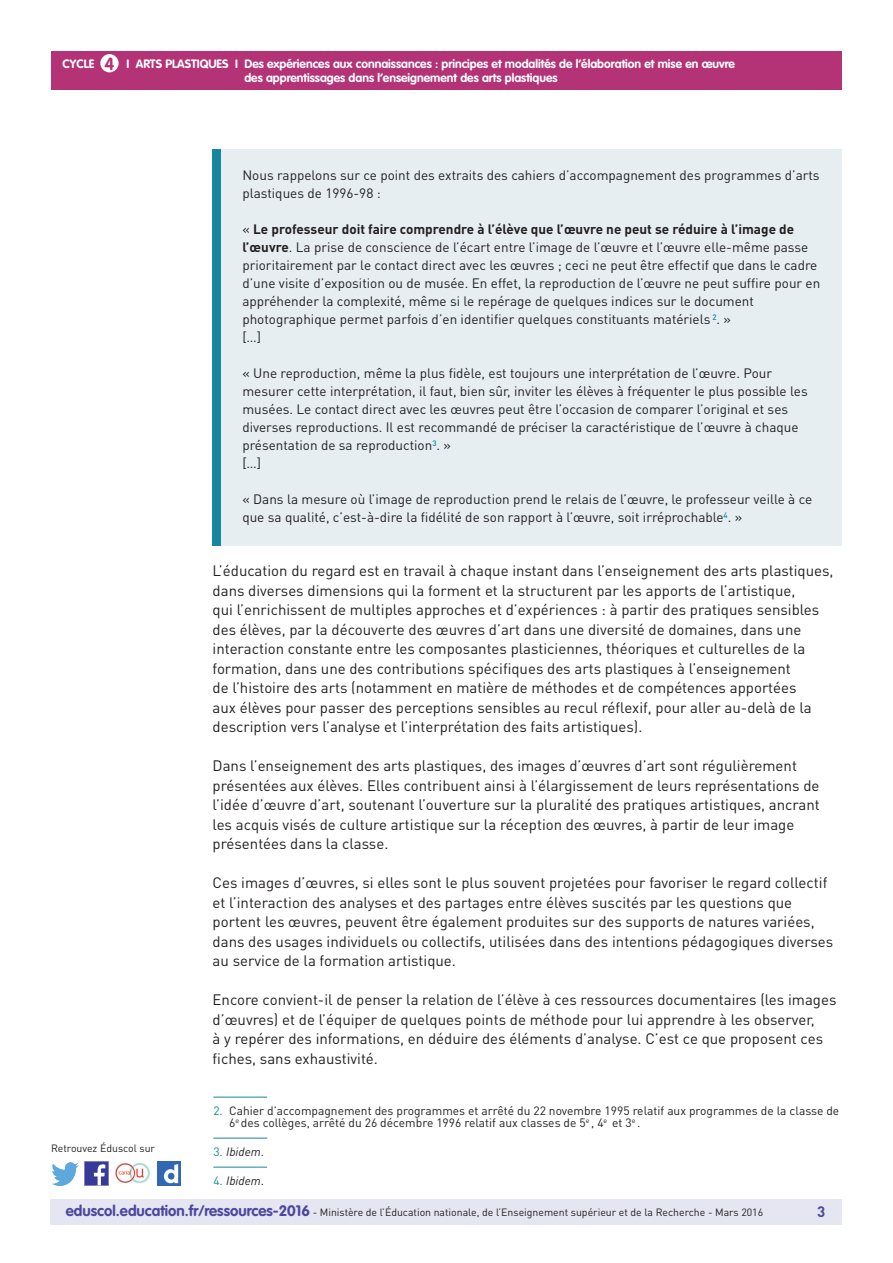
<style>
.page{position:relative;width:893px;height:1263px;background:#fff}
.page>*{position:absolute;margin:0;border:0;box-sizing:border-box;transform-origin:0 0}
.t1{font:700 17.25px "VAG Rounded Std";color:#b43376}
.t2{font:15px/19.5px "DIN Pro";color:#231f20}
.t3{font:700 15px "DIN Pro";color:#4a489e}
.t4{font:13.5px/18px "DIN Pro";color:#231f20}
.t5{font:12px/12px "DIN Pro";color:#231f20}
.t6{font:700 12px/14.4px "VAG Rounded Std";color:#fff}
.t7{font:italic 12px "DIN Pro";color:#231f20}
.t8{font:10.5px "DIN Pro";color:#231f20}
.s1{font-weight:700}
.s2{color:#16879f}
.s3{font-style:normal;color:#16879f}
.s4{font-style:normal}
.s5{font-family:"VAG Rounded Std";font-weight:700;font-size:15px;color:#4a489e}
</style>
<div class="page">
<div style="left:50px;top:1199px;width:791px;height:26px;background:#e6e5f2"></div>
<img style="left:85px;top:1162px;width:23px;height:23px">
<img style="left:51px;top:1163px;width:28px;height:22px">
<img style="left:158px;top:1162px;width:22px;height:23px">
<img style="left:115px;top:1163px;width:35px;height:21px">
<div style="left:51px;top:51px;width:791px;height:39px;background:#b43376"></div>
<div style="left:100px;top:54px;width:19px;height:18px;background:#fff;border-radius:50%"></div>
<div style="left:213px;top:149px;width:629px;height:396px;background:#e6eef2"></div>
<div style="left:213px;top:149px;width:8px;height:396px;background:#16879f"></div>
<hr style="left:213px;top:1097px;width:54px;height:1px;background:#16879f">
<hr style="left:213px;top:1138px;width:54px;height:1px;background:#16879f">
<hr style="left:213px;top:1167px;width:54px;height:1px;background:#16879f">
<p class="t1" style="left:105px;top:53px;width:11px">4</p>
<p class="t6" style="left:63px;top:57px;width:33px">CYCLE</p>
<p class="t6" style="left:244px;top:57px;width:492px;text-indent:-118px">I ARTS PLASTIQUES I Des expériences aux connaissances : principes et modalités de l’élaboration et mise en œuvre des apprentissages dans l’enseignement des arts plastiques</p>
<p class="t4" style="left:242px;top:166px;width:579px">Nous rappelons sur ce point des extraits des cahiers d’accompagnement des programmes d’arts plastiques de 1996-98 :</p>
<p class="t4" style="left:242px;top:220px;width:579px">« <span class="s1">Le professeur doit faire comprendre à l’élève que l’œuvre ne peut se réduire à l’image de l’œuvre</span>. La prise de conscience de l’écart entre l’image de l’œuvre et l’œuvre elle-même passe prioritairement par le contact direct avec les œuvres ; ceci ne peut être effectif que dans le cadre d’une visite d’exposition ou de musée. En effet, la reproduction de l’œuvre ne peut suffire pour en appréhender la complexité, même si le repérage de quelques indices sur le document photographique permet parfois d’en identifier quelques constituants matériels <sup>2</sup>. »<br>[…]</p>
<p class="t4" style="left:242px;top:364px;width:567px">« Une reproduction, même la plus fidèle, est toujours une interprétation de l’œuvre. Pour mesurer cette interprétation, il faut, bien sûr, inviter les élèves à fréquenter le plus possible les musées. Le contact direct avec les œuvres peut être l’occasion de comparer l’original et ses diverses reproductions. Il est recommandé de préciser la caractéristique de l’œuvre à chaque présentation de sa reproduction<sup>3</sup>. »<br>[…]</p>
<p class="t4" style="left:242px;top:490px;width:571px">« Dans la mesure où l’image de reproduction prend le relais de l’œuvre, le professeur veille à ce que sa qualité, c’est-à-dire la fidélité de son rapport à l’œuvre, soit irréprochable<sup>4</sup>. »</p>
<p class="t8" style="left:51px;top:1141px;width:106px">Retrouvez Éduscol sur</p>
<p class="t2" style="left:213px;top:560px;width:622px">L’éducation du regard est en travail à chaque instant dans l’enseignement des arts plastiques, dans diverses dimensions qui la forment et la structurent par les apports de l’artistique,<br>qui l’enrichissent de multiples approches et d’expériences : à partir des pratiques sensibles des élèves, par la découverte des œuvres d’art dans une diversité de domaines, dans une interaction constante entre les composantes plasticiennes, théoriques et culturelles de la formation, dans une des contributions spécifiques des arts plastiques à l’enseignement<br>de l’histoire des arts (notamment en matière de méthodes et de compétences apportées<br>aux élèves pour passer des perceptions sensibles au recul réflexif, pour aller au-delà de la description vers l’analyse et l’interprétation des faits artistiques).</p>
<p class="t2" style="left:213px;top:755px;width:609px">Dans l’enseignement des arts plastiques, des images d’œuvres d’art sont régulièrement présentées aux élèves. Elles contribuent ainsi à l’élargissement de leurs représentations de l’idée d’œuvre d’art, soutenant l’ouverture sur la pluralité des pratiques artistiques, ancrant les acquis visés de culture artistique sur la réception des œuvres, à partir de leur image présentées dans la classe.</p>
<p class="t2" style="left:213px;top:872px;width:622px">Ces images d’œuvres, si elles sont le plus souvent projetées pour favoriser le regard collectif et l’interaction des analyses et des partages entre élèves suscités par les questions que portent les œuvres, peuvent être également produites sur des supports de natures variées, dans des usages individuels ou collectifs, utilisées dans des intentions pédagogiques diverses au service de la formation artistique.</p>
<p class="t2" style="left:213px;top:989px;width:625px">Encore convient-il de penser la relation de l’élève à ces ressources documentaires (les images d’œuvres) et de l’équiper de quelques points de méthode pour lui apprendre à les observer,<br>à y repérer des informations, en déduire des éléments d’analyse. C’est ce que proposent ces fiches, sans exhaustivité.</p>
<p class="t5" style="left:229px;top:1104px;width:612px;text-indent:-16px"><span class="s2">2.</span> Cahier d’accompagnement des programmes et arrêté du 22 novembre 1995 relatif aux programmes de la classe de<br>6<sup>e</sup> des collèges, arrêté du 26 décembre 1996 relatif aux classes de 5<sup>e</sup> , 4<sup>e</sup> et 3<sup>e</sup> .</p>
<p class="t7" style="left:213px;top:1144px;width:52px"><span class="s3">3.</span> Ibidem<span class="s4">.</span></p>
<p class="t7" style="left:213px;top:1173px;width:52px"><span class="s3">4.</span> Ibidem<span class="s4">.</span></p>
<p class="t8" style="left:66px;top:1205px;width:699px"><span class="s5">eduscol.education.fr/ressources-2016</span> - Ministère de l’Éducation nationale, de l’Enseignement supérieur et de la Recherche - Mars 2016</p>
<p class="t3" style="left:817px;top:1201px;width:10px">3</p>
</div>
